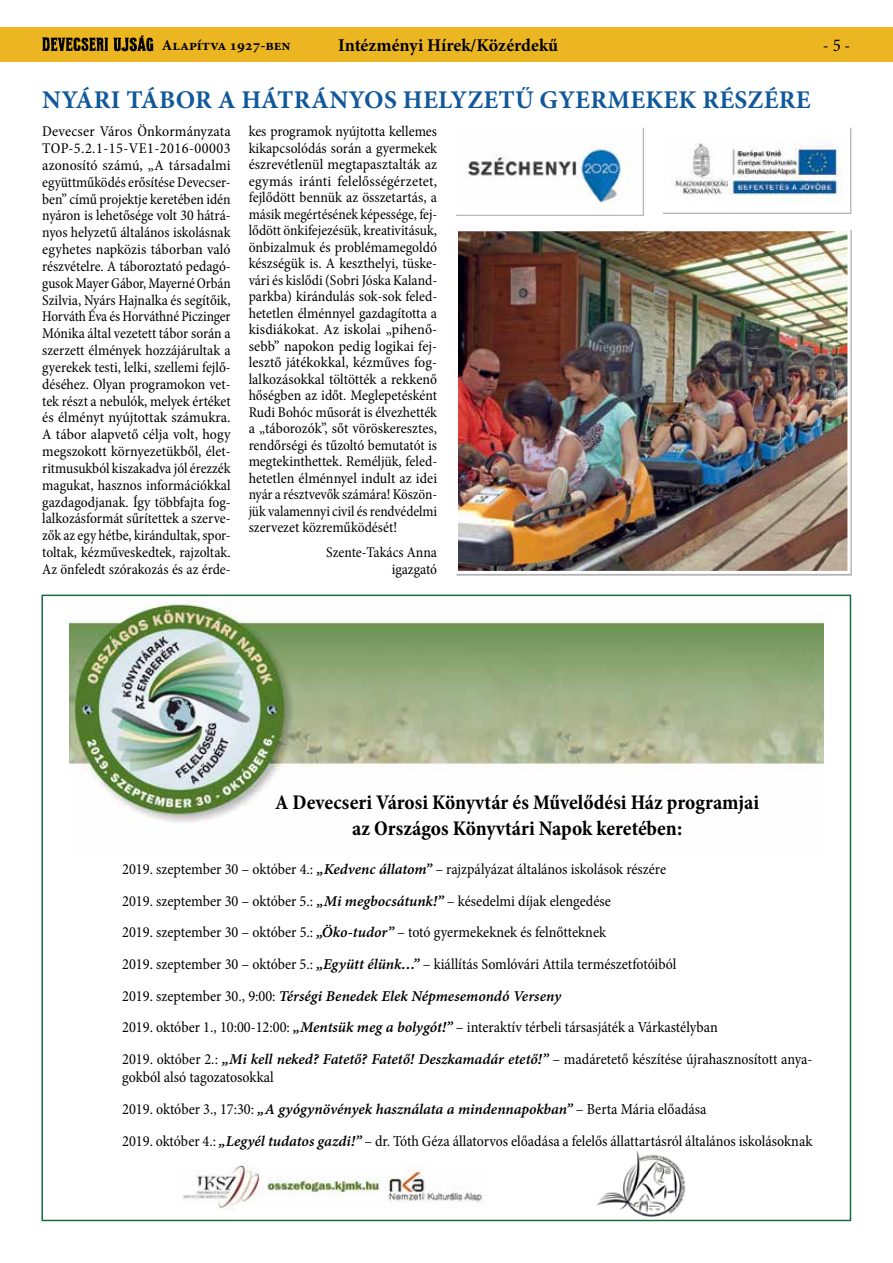
<style>
.page{position:relative;width:893px;height:1263px;background:#fff}
.page>*{position:absolute;margin:0;border:0;box-sizing:border-box;transform-origin:0 0}
.t1{font:700 25.5px "Minion Pro";letter-spacing:.01em;color:#10589a}
.t2{font:700 condensed 21px/25.5px "Minion Pro";color:#000;text-align:center}
.t3{font:700 18px "Minion Pro";letter-spacing:-.005em;color:#000}
.t4{font:18px "Minion Pro Cn Capt";color:#000}
.t5{font:condensed 15.45px/31.7px "Minion Pro";color:#000}
.t6{font:condensed 15px/16.8px "Minion Pro";letter-spacing:-.005em;color:#000;text-align:justify}
.t7{font:15px "Minion Pro Semibold It Capt";color:#000}
.t8{font:700 15px "Minion Pro";letter-spacing:-.01em;color:#000}
.s1{font-family:"Minion Pro Semibold It Capt";font-stretch:normal;font-size:15px}
.s2{font-style:italic}
.s3{font-family:"Minion Pro";font-stretch:condensed;font-size:15.45px}
</style>
<div class="page">
<div style="left:0;top:28px;width:893px;height:34px;background:#ecb622"></div>
<img style="left:43px;top:35px;width:111px;height:17px">
<img style="left:456px;top:230px;width:396px;height:345px">
<svg style="left:456px;top:127px;width:188px;height:89px"></svg>
<svg style="left:663px;top:127px;width:188px;height:87px"></svg>
<img style="left:70px;top:603px;width:486px;height:220px">
<img style="left:183px;top:1163px;width:302px;height:47px">
<img style="left:556px;top:622px;width:267px;height:145px">
<img style="left:596px;top:1151px;width:90px;height:66px">
<p class="t8" style="left:162px;top:34px;width:130px">Alapítva 1927-ben</p>
<p class="t3" style="left:338px;top:33px;width:221px">Intézményi Hírek/Közérdekű</p>
<p class="t4" style="left:823px;top:33px;width:29px">- 5 -</p>
<h1 class="t1" style="left:42px;top:82px;width:770px">NYÁRI TÁBOR A HÁTRÁNYOS HELYZETŰ GYERMEKEK RÉSZÉRE</h1>
<p class="t6" style="left:42px;top:123px;width:190px">Devecser Város Önkormányzata TOP-5.2.1-15-VE1-2016-00003 azonosító számú, „A társadalmi együttműködés erősítése Devecser&shy;ben” című projektje keretében idén nyáron is lehetősége volt 30 hátrá&shy;nyos helyzetű általános iskolásnak egyhetes napközis táborban való részvételre. A táboroztató pedagó&shy;gusok Mayer Gábor, Mayerné Orbán Szilvia, Nyárs Hajnalka és segítőik, Horváth Éva és Horváthné Piczinger Mónika által vezetett tábor során a szerzett élmények hozzájárultak a gyerekek testi, lelki, szellemi fejlő&shy;déséhez. Olyan programokon vet&shy;tek részt a nebulók, melyek értéket és élményt nyújtottak számukra.<br>A tábor alapvető célja volt, hogy megszokott környezetükből, élet&shy;ritmusukból kiszakadva jól érezzék magukat, hasznos információkkal gazdagodjanak. Így többfajta fog&shy;lalkozásformát sűrítettek a szerve&shy;zők az egy hétbe, kirándultak, spor&shy;toltak, kézműveskedtek, rajzoltak.<br>Az önfeledt szórakozás és az érde-</p>
<p class="t6" style="left:249px;top:123px;width:190px">kes programok nyújtotta kellemes kikapcsolódás során a gyermekek észrevétlenül megtapasztalták az egymás iránti felelősségérzetet, fejlődött bennük az összetartás, a másik megértésének képessége, fej&shy;lődött önkifejezésük, kreativitásuk, önbizalmuk és problémamegoldó készségük is. A keszthelyi, tüske&shy;vári és kislődi (Sobri Jóska Kaland&shy;parkba) kirándulás sok-sok feled&shy;hetetlen élménnyel gazdagította a kisdiákokat. Az iskolai „pihenő&shy;sebb” napokon pedig logikai fej&shy;lesztő játékokkal, kézműves fog&shy;lalkozásokkal töltötték a rekkenő hőségben az időt. Meglepetésként Rudi Bohóc műsorát is élvezhették a „táborozók”, sőt vöröskeresztes, rendőrségi és tűzoltó bemutatót is megtekinthettek. Reméljük, feled&shy;hetetlen élménnyel indult az idei nyár a résztvevők számára! Köszön&shy;jük valamennyi civil és rendvédelmi szervezet közreműködését!</p>
<p class="t6" style="left:326px;top:544px;width:112px;text-align:right">Szente-Takács Anna igazgató</p>
<h2 class="t2" style="left:275px;top:790px;width:485px">A Devecseri Városi Könyvtár és Művelődési Ház programjai az Országos Könyvtári Napok keretében:</h2>
<p class="t5" style="left:122px;top:853px;width:556px">2019. szeptember 30 – október 4.: <span class="s1">„Kedvenc állatom”</span> <span class="s2">–</span> rajzpályázat általános iskolások részére 2019. szeptember 30 – október 5.: <span class="s1">„Mi megbocsátunk!”</span> – késedelmi díjak elengedése<br>2019. szeptember 30 – október 5.: <span class="s1">„Öko-tudor”</span> – totó gyermekeknek és felnőtteknek<br>2019. szeptember 30 – október 5.: <span class="s1">„Együtt élünk…”</span> – kiállítás Somlóvári Attila természetfotóiból</p>
<p class="t7" style="left:122px;top:985px;width:440px"><span class="s3">2019. szeptember 30., 9:00:</span> Térségi Benedek Elek Népmesemondó Verseny</p>
<p class="t5" style="left:122px;top:1012px;width:692px">2019. október 1., 10:00-12:00: <span class="s1">„Mentsük meg a bolygót!”</span> – interaktív térbeli társasjáték a Várkastélyban<br>2019. október 2.: <span class="s1">„Mi kell neked? Fatető? Fatető! Deszkamadár etető!”</span> – madáretető készítése újrahasznosított anya-</p>
<p class="t5" style="left:122px;top:1062px;width:153px">gokból alsó tagozatosokkal</p>
<p class="t7" style="left:122px;top:1098px;width:586px"><span class="s3">2019. október 3., 17:30:</span> „A gyógynövények használata a mindennapokban” <span class="s3">– Berta Mária előadása</span></p>
<p class="t5" style="left:122px;top:1125px;width:692px">2019. október 4.: <span class="s1">„Legyél tudatos gazdi!”</span> – dr. Tóth Géza állatorvos előadása a felelős állattartásról általános iskolásoknak</p>
</div>
